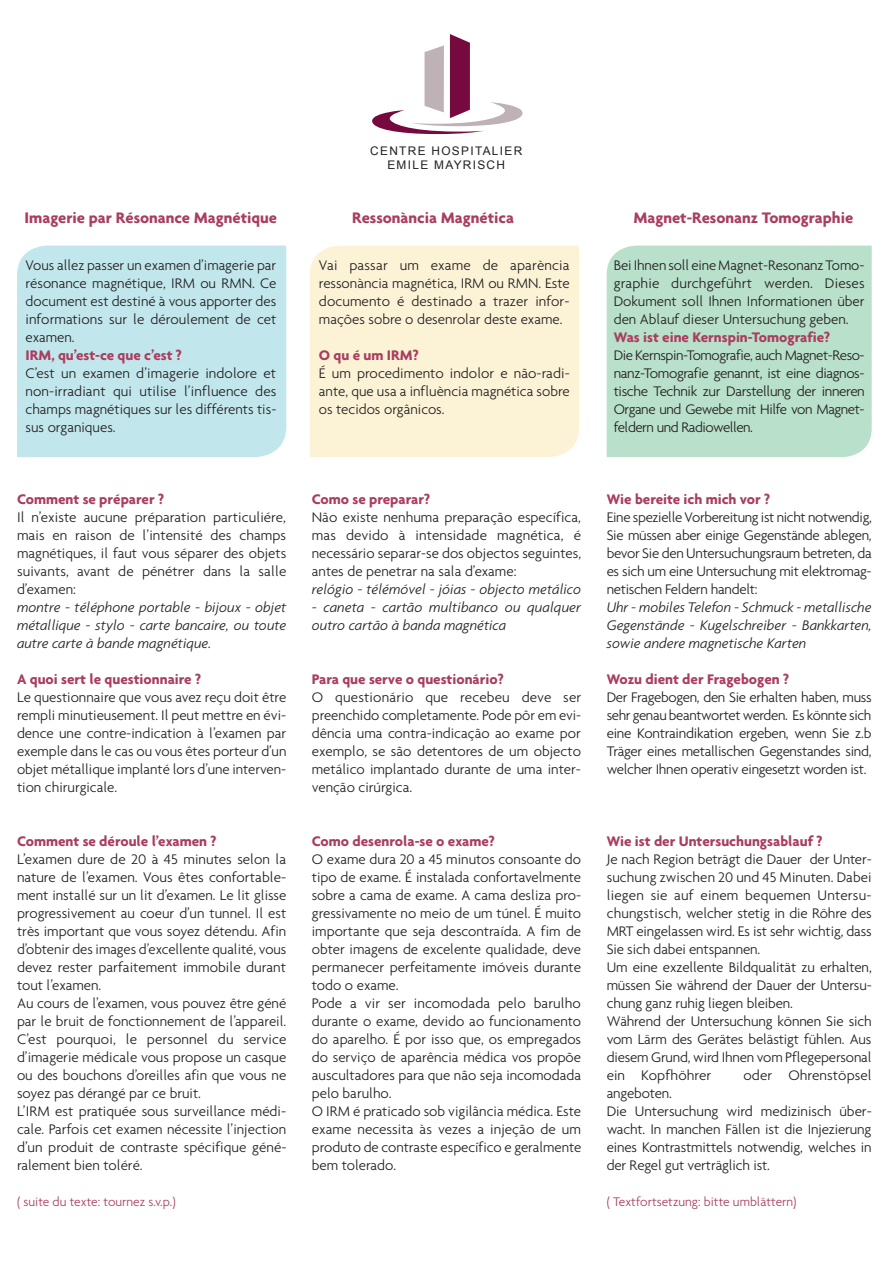
<style>
.page{position:relative;width:893px;height:1263px;background:#fff}
.page>*{position:absolute;margin:0;border:0;box-sizing:border-box;transform-origin:0 0}
.t1{font:700 16.5px "Agenda";color:#a93e5f}
.t2{font:300 15px/18px "Agenda";color:#231f20;text-align:justify}
.t3{font:italic 300 15px/18px "Agenda";color:#231f20;text-align:justify}
.t4{font:700 15px "Agenda";color:#a93e5f}
.t5{font:300 13.5px "Agenda";color:#a93e5f}
.t6{font:11.85px/14.2px "Arial";letter-spacing:.11em;color:#231f20;text-align:center}
</style>
<div class="page">
<div style="left:17px;top:246px;width:269px;height:211px;background:#c1e7ed"></div>
<div style="left:310px;top:246px;width:269px;height:211px;background:#fcf3d7"></div>
<div style="left:607px;top:246px;width:265px;height:211px;background:#b8e0ca"></div>
<svg style="left:372px;top:34px;width:151px;height:100px"></svg>
<p class="t6" style="left:370px;top:144px;width:153px">CENTRE HOSPITALIER<br>EMILE MAYRISCH</p>
<p class="t1" style="left:24px;top:208px;width:254px">Imagerie par Résonance Magnétique</p>
<p class="t1" style="left:352px;top:208px;width:163px">Ressonància Magnética</p>
<p class="t1" style="left:633px;top:208px;width:221px">Magnet-Resonanz Tomographie</p>
<p class="t2" style="left:26px;top:256px;width:252px">Vous allez passer un examen d’imagerie par résonance magnétique, IRM ou RMN. Ce document est destiné à vous apporter des informations sur le déroulement de cet examen.</p>
<p class="t4" style="left:26px;top:346px;width:158px">IRM, qu’est-ce que c’est ?</p>
<p class="t2" style="left:26px;top:364px;width:252px">C’est un examen d’imagerie indolore et non-irradiant qui utilise l’influence des champs magnétiques sur les différents tis&shy;sus organiques.</p>
<p class="t2" style="left:319px;top:256px;width:252px">Vai passar um exame de aparència ressonància magnética, IRM ou RMN. Este documento é destinado a trazer infor&shy;mações sobre o desenrolar deste exame.</p>
<p class="t4" style="left:319px;top:346px;width:101px">O qu é um IRM?</p>
<p class="t2" style="left:319px;top:364px;width:252px">É um procedimento indolor e não-radi&shy;ante, que usa a influència magnética sobre os tecidos orgânicos.</p>
<p class="t2" style="left:614px;top:256px;width:252px">Bei Ihnen soll eine Magnet-Resonanz Tomo&shy;graphie durchgeführt werden. Dieses Dokument soll Ihnen Informationen über den Ablauf dieser Untersuchung geben.</p>
<p class="t4" style="left:614px;top:328px;width:218px">Was ist eine Kernspin-Tomografie?</p>
<p class="t2" style="left:614px;top:346px;width:253px">Die Kernspin-Tomografie, auch Magnet-Reso&shy;nanz-Tomografie genannt, ist eine diagnos&shy;tische Technik zur Darstellung der inneren Organe und Gewebe mit Hilfe von Magnet&shy;feldern und Radiowellen.</p>
<p class="t4" style="left:17px;top:490px;width:149px">Comment se préparer ?</p>
<p class="t2" style="left:17px;top:508px;width:271px">Il n’existe aucune préparation particuliére, mais en raison de l’intensité des champs magnétiques, il faut vous séparer des objets suivants, avant de pénétrer dans la salle d’examen:</p>
<p class="t3" style="left:17px;top:598px;width:271px">montre - téléphone portable - bijoux - objet métallique - stylo - carte bancaire, ou toute autre carte à bande magnétique.</p>
<p class="t4" style="left:17px;top:670px;width:186px">A quoi sert le questionnaire ?</p>
<p class="t2" style="left:17px;top:688px;width:271px">Le questionnaire que vous avez reçu doit être rempli minutieusement. Il peut mettre en évi&shy;dence une contre-indication à l’examen par exemple dans le cas ou vous êtes porteur d’un objet métallique implanté lors d’une interven&shy;tion chirurgicale.</p>
<p class="t4" style="left:17px;top:832px;width:201px">Comment se déroule l’examen ?</p>
<p class="t2" style="left:17px;top:850px;width:271px;text-align:left">L’examen dure de 20 à 45 minutes selon la nature de l’examen. Vous êtes confortable&shy;ment installé sur un lit d’examen. Le lit glisse progressivement au coeur d’un tunnel. Il est très important que vous soyez détendu. Afin d’obtenir des images d’excellente qualité, vous devez rester parfaitement immobile durant tout l’examen.<br>Au cours de l’examen, vous pouvez être géné par le bruit de fonctionnement de l’appareil.<br>C’est pourquoi, le personnel du service d’imagerie médicale vous propose un casque ou des bouchons d’oreilles afin que vous ne soyez pas dérangé par ce bruit.<br>L’IRM est pratiquée sous surveillance médi&shy;cale. Parfois cet examen nécessite l’injection d’un produit de contraste spécifique géné&shy;ralement bien toléré.</p>
<p class="t5" style="left:17px;top:1194px;width:160px">( suite du texte: tournez s.v.p.)</p>
<p class="t4" style="left:312px;top:490px;width:120px">Como se preparar?</p>
<p class="t2" style="left:312px;top:508px;width:271px">Não existe nenhuma preparação específica, mas devido à intensidade magnética, é necessário separar-se dos objectos seguintes, antes de penetrar na sala d’exame:</p>
<p class="t3" style="left:312px;top:580px;width:271px">relógio - télémóvel - jóias - objecto metálico</p>
<p class="t3" style="left:312px;top:598px;width:271px">- caneta - cartão multibanco ou qualquer outro cartão à banda magnética</p>
<p class="t4" style="left:312px;top:670px;width:194px">Para que serve o questionário?</p>
<p class="t2" style="left:312px;top:688px;width:271px">O questionário que recebeu deve ser preenchido completamente. Pode pôr em evi&shy;dência uma contra-indicação ao exame por exemplo, se são detentores de um objecto metálico implantado durante de uma inter&shy;venção cirúrgica.</p>
<p class="t4" style="left:312px;top:832px;width:185px">Como desenrola-se o exame?</p>
<p class="t2" style="left:312px;top:850px;width:271px;text-align:left">O exame dura 20 a 45 minutos consoante do tipo de exame. É instalada confortavelmente sobre a cama de exame. A cama desliza pro&shy;gressivamente no meio de um túnel. É muito importante que seja descontraída. A fim de obter imagens de excelente qualidade, deve permanecer perfeitamente imóveis durante todo o exame.<br>Pode a vir ser incomodada pelo barulho durante o exame, devido ao funcionamento do aparelho. É por isso que, os empregados do serviço de aparência médica vos propõe auscultadores para que não seja incomodada pelo barulho.<br>O IRM é praticado sob vigilância médica. Este exame necessita às vezes a injeção de um produto de contraste específico e geralmente bem tolerado.</p>
<p class="t4" style="left:607px;top:490px;width:165px">Wie bereite ich mich vor ?</p>
<p class="t2" style="left:607px;top:508px;width:267px">Eine spezielle Vorbereitung ist nicht notwendig, Sie müssen aber einige Gegenstände ablegen, bevor Sie den Untersuchungsraum betreten, da es sich um eine Untersuchung mit elektromag&shy;netischen Feldern handelt:</p>
<p class="t3" style="left:607px;top:598px;width:267px">Uhr - mobiles Telefon - Schmuck - metallische Gegenstände - Kugelschreiber - Bankkarten, sowie andere magnetische Karten</p>
<p class="t4" style="left:607px;top:670px;width:184px">Wozu dient der Fragebogen ?</p>
<p class="t2" style="left:607px;top:688px;width:267px">Der Fragebogen, den Sie erhalten haben, muss sehr genau beantwortet werden. Es könnte sich eine Kontraindikation ergeben, wenn Sie z.b Träger eines metallischen Gegenstandes sind, welcher Ihnen operativ eingesetzt worden ist.</p>
<p class="t4" style="left:607px;top:832px;width:217px">Wie ist der Untersuchungsablauf ?</p>
<p class="t2" style="left:607px;top:850px;width:267px;text-align:left">Je nach Region beträgt die Dauer der Unter&shy;suchung zwischen 20 und 45 Minuten. Dabei liegen sie auf einem bequemen Untersu&shy;chungstisch, welcher stetig in die Röhre des MRT eingelassen wird. Es ist sehr wichtig, dass Sie sich dabei entspannen.<br>Um eine exzellente Bildqualität zu erhalten, müssen Sie während der Dauer der Untersu&shy;chung ganz ruhig liegen bleiben.<br>Während der Untersuchung können Sie sich vom Lärm des Gerätes belästigt fühlen. Aus diesem Grund, wird Ihnen vom Pflegepersonal ein Kopfhöhrer</p>
<p class="t2" style="left:743px;top:1066px;width:130px">oder Ohrenstöpsel</p>
<p class="t2" style="left:607px;top:1084px;width:267px;text-align:left">angeboten.<br>Die Untersuchung wird medizinisch über&shy;wacht. In manchen Fällen ist die Injezierung eines Kontrastmittels notwendig, welches in der Regel gut verträglich ist.</p>
<p class="t5" style="left:607px;top:1194px;width:191px">( Textfortsetzung: bitte umblättern)</p>
</div>
